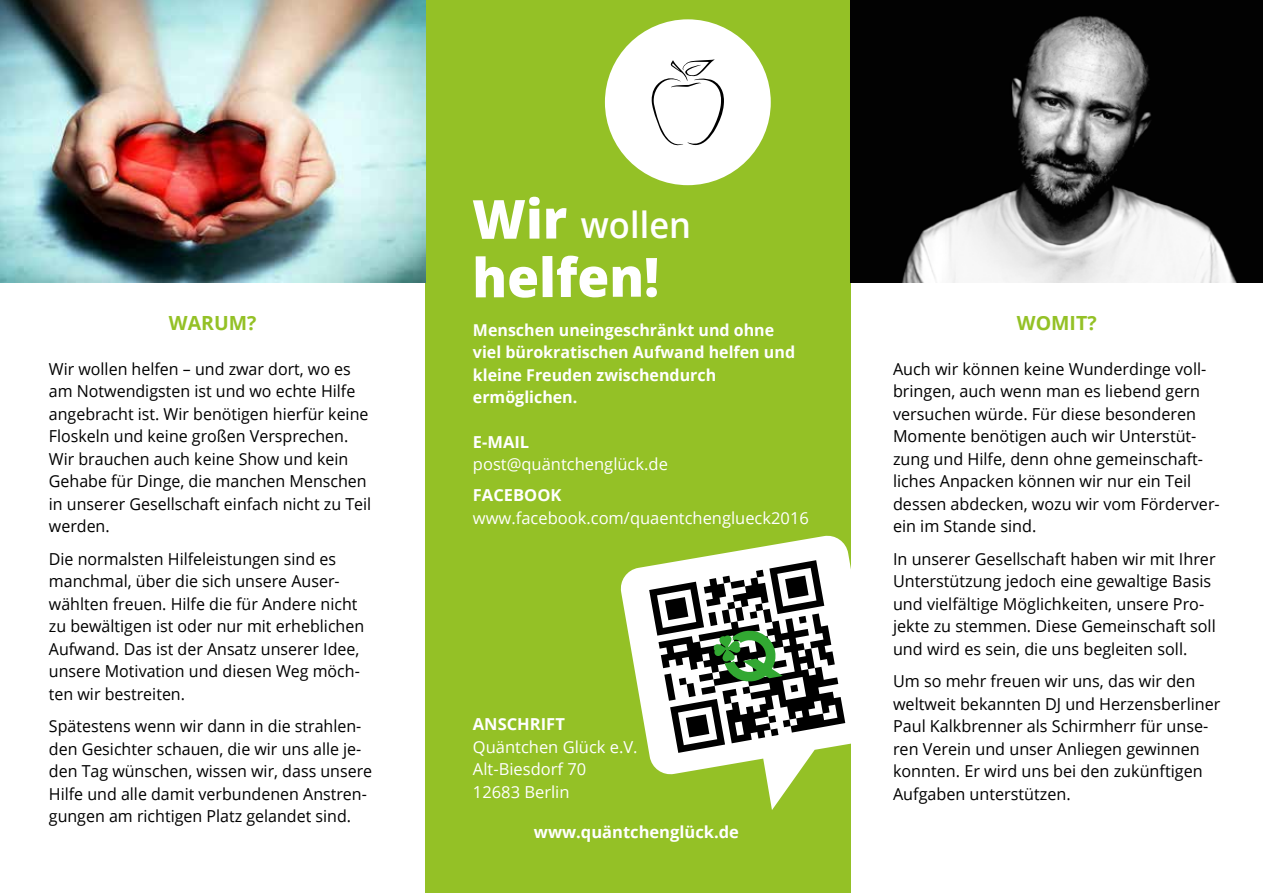
<style>
.page{position:relative;width:1263px;height:893px;background:#fff}
.page>*{position:absolute;margin:0;border:0;box-sizing:border-box;transform-origin:0 0}
.t1{font:800 54px "Open Sans";letter-spacing:-.005em;color:#fff;scale:.96 1}
.t2{font:600 36px "Open Sans";letter-spacing:-.005em;color:#fff;scale:.96 1}
.t3{font:700 19.5px "Open Sans";color:#94c126}
.t4{font:16.5px/22.5px "Open Sans";color:#000}
.t5{font:16.5px/22.5px "Open Sans";color:#fff}
.t6{font:700 16.5px "Open Sans";color:#fff}
.t7{font:700 16.35px/22.4px "Open Sans";color:#fff}
.s1{font-weight:800;font-size:54px}
</style>
<div class="page">
<div style="left:425px;top:0;width:425px;height:893px;background:#94c126"></div>
<img style="left:0;top:0;width:425px;height:283px">
<img style="left:850px;top:0;width:413px;height:283px">
<svg style="left:620px;top:534px;width:231px;height:276px"></svg>
<div style="left:605px;top:19px;width:166px;height:166px;background:#fff;border-radius:50%"></div>
<svg style="left:652px;top:59px;width:72px;height:87px"></svg>
<svg style="left:649px;top:560px;width:196px;height:193px"></svg>
<p class="t3" style="left:169px;top:309px;width:89px">WARUM?</p>
<p class="t4" style="left:49px;top:357px;width:324px">Wir wollen helfen – und zwar dort, wo es am Notwendigsten ist und wo echte Hilfe angebracht ist. Wir benötigen hierfür keine Floskeln und keine großen Versprechen.<br>Wir brauchen auch keine Show und kein Gehabe für Dinge, die manchen Menschen in unserer Gesellschaft einfach nicht zu Teil werden.</p>
<p class="t4" style="left:49px;top:547px;width:317px">Die normalsten Hilfeleistungen sind es manchmal, über die sich unsere Auser&shy;wählten freuen. Hilfe die für Andere nicht zu bewältigen ist oder nur mit erheblichen Aufwand. Das ist der Ansatz unserer Idee, unsere Motivation und diesen Weg möch&shy;ten wir bestreiten.</p>
<p class="t4" style="left:49px;top:714px;width:325px">Spätestens wenn wir dann in die strahlen&shy;den Gesichter schauen, die wir uns alle je&shy;den Tag wünschen, wissen wir, dass unsere Hilfe und alle damit verbundenen Anstren&shy;gungen am richtigen Platz gelandet sind.</p>
<h2 class="t2" style="left:472px;top:200px;width:230px"><span class="s1">Wir</span> wollen</h2>
<h1 class="t1" style="left:472px;top:236px;width:196px">helfen!</h1>
<p class="t7" style="left:473px;top:319px;width:324px">Menschen uneingeschränkt und ohne viel bürokratischen Aufwand helfen und kleine Freuden zwischendurch ermöglichen.</p>
<p class="t6" style="left:473px;top:430px;width:58px">E-MAIL</p>
<p class="t5" style="left:473px;top:453px;width:196px">post@quäntchenglück.de</p>
<p class="t6" style="left:473px;top:484px;width:90px">FACEBOOK</p>
<p class="t5" style="left:473px;top:506px;width:337px">www.facebook.com/quaentchenglueck2016</p>
<p class="t6" style="left:473px;top:713px;width:93px">ANSCHRIFT</p>
<p class="t5" style="left:473px;top:735px;width:166px">Quäntchen Glück e.V.<br>Alt-Biesdorf 70<br>12683 Berlin</p>
<p class="t6" style="left:534px;top:821px;width:207px">www.quäntchenglück.de</p>
<p class="t3" style="left:1017px;top:309px;width:81px">WOMIT?</p>
<p class="t4" style="left:893px;top:357px;width:328px">Auch wir können keine Wunderdinge voll&shy;bringen, auch wenn man es liebend gern versuchen würde. Für diese besonderen Momente benötigen auch wir Unterstüt&shy;zung und Hilfe, denn ohne gemeinschaft&shy;liches Anpacken können wir nur ein Teil dessen abdecken, wozu wir vom Förderver&shy;ein im Stande sind.</p>
<p class="t4" style="left:893px;top:547px;width:324px">In unserer Gesellschaft haben wir mit Ihrer Unterstützung jedoch eine gewaltige Basis und vielfältige Möglichkeiten, unsere Pro&shy;jekte zu stemmen. Diese Gemeinschaft soll und wird es sein, die uns begleiten soll.</p>
<p class="t4" style="left:893px;top:669px;width:329px">Um so mehr freuen wir uns, das wir den weltweit bekannten DJ und Herzensberliner Paul Kalkbrenner als Schirmherr für unse&shy;ren Verein und unser Anliegen gewinnen konnten. Er wird uns bei den zukünftigen Aufgaben unterstützen.</p>
</div>
